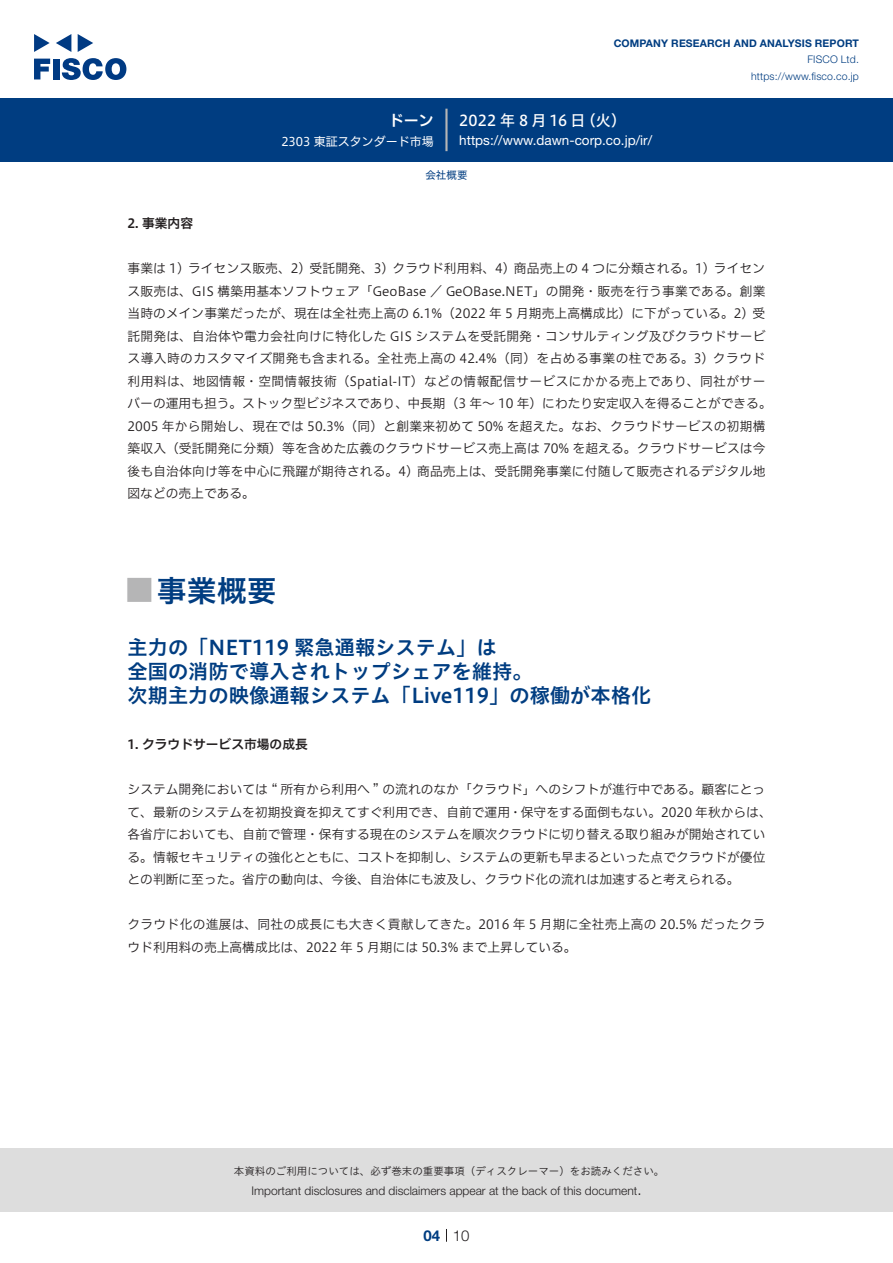
<style>
.page{position:relative;width:893px;height:1263px;background:#fff}
.page>*{position:absolute;margin:0;border:0;box-sizing:border-box;transform-origin:0 0}
.t1{font:30px "Hiragino UD Sans Std N W6";color:#003d81}
.t2{font:24px "Hiragino UD Sans Std N W6";color:#b5b5b6}
.t3{font:20.25px/24px "Hiragino UD Sans Std W6";color:#003d81}
.t4{font:15px "Hiragino UD Sans F Std N W5";letter-spacing:.005em;color:#fff}
.t5{font:300 15px "Helvetica Neue LT Std";color:#231f20}
.t6{font:15px "Hiragino UD Sans F Std N W6";color:#fff}
.t7{font:700 15px "Helvetica Neue LT Std";color:#003d81}
.t8{font:13.5px "Helvetica Neue LT Std";color:#fff}
.t9{font:12.75px/22.5px "Hiragino UD Sans F Std N W3";letter-spacing:.005em;color:#231f20}
.t10{font:12.75px "Hiragino UD Sans F Std N W6";color:#231f20}
.t11{font:300 12px "Helvetica Neue LT Std";color:#231f20}
.t12{font:12px "Hiragino UD Sans F Std N W4";color:#fff}
.t13{font:10.5px "Hiragino UD Sans Std W3";color:#231f20}
.t14{font:700 10.5px "Helvetica Neue LT Std";letter-spacing:.015em;color:#003d81}
.t15{font:300 10.5px/16.5px "Helvetica Neue LT Std";letter-spacing:.015em;color:#003d81;text-align:right}
.t16{font:10.5px "Hiragino UD Sans F Std N W4";color:#003d81}
</style>
<div class="page">
<div style="left:0;top:1148px;width:893px;height:64px;background:#ddd"></div>
<svg style="left:34px;top:59px;width:16px;height:20px"></svg>
<div style="left:53px;top:59px;width:6px;height:20px;background:#003a83"></div>
<svg style="left:62px;top:58px;width:64px;height:22px"></svg>
<svg style="left:34px;top:34px;width:16px;height:18px"></svg>
<svg style="left:78px;top:34px;width:15px;height:18px"></svg>
<svg style="left:56px;top:34px;width:15px;height:18px"></svg>
<div style="left:0;top:98px;width:893px;height:64px;background:#003d81"></div>
<hr style="left:445px;top:109px;width:3px;height:42px;background:#b5b5b6">
<svg style="left:446px;top:1229px;width:1px;height:13px"></svg>
<p class="t6" style="left:389px;top:109px;width:46px">ドーン</p>
<p class="t12" style="left:281px;top:132px;width:154px">2303 東証スタンダード市場</p>
<p class="t14" style="left:614px;top:37px;width:247px">COMPANY RESEARCH AND ANALYSIS REPORT</p>
<p class="t15" style="left:751px;top:51px;width:109px">FISCO Ltd. https://www.fisco.co j p.</p>
<p class="t4" style="left:581px;top:109px;width:47px">（火(</p>
<p class="t4" style="left:459px;top:109px;width:128px">2022 年 8 月 16 日</p>
<p class="t8" style="left:459px;top:132px;width:194px">https://www.dawn-corp. c o j p. /i r/</p>
<p class="t16" style="left:425px;top:167px;width:43px">会社概要</p>
<p class="t10" style="left:128px;top:214px;width:67px">2. 事業内容</p>
<p class="t9" style="left:128px;top:256px;width:646px">事業は 1) ライセンス販売、2) 受託開発、3) クラウド利用料、4) 商品売上の 4 つに分類される。1) ライセンス販売は、GIS 構築用基本ソフトウェア「GeoBase ／ GeOBase.NET」の開発・販売を行う事業である。創業当時のメイン事業だったが、現在は全社売上高の 6.1%（2022 年 5 月期売上高構成比）に下がっている。2) 受託開発は、自治体や電力会社向けに特化した GIS システムを受託開発・コンサルティング及びクラウドサービス導入時のカスタマイズ開発も含まれる。全社売上高の 42.4%（同）を占める事業の柱である。3) クラウド利用料は、地図情報・空間情報技術（Spatial-IT）などの情報配信サービスにかかる売上であり、同社がサーバーの運用も担う。ストック型ビジネスであり、中長期（3 年～ 10 年）にわたり安定収入を得ることができる。2005 年から開始し、現在では 50.3%（同）と創業来初めて 50% を超えた。なお、クラウドサービスの初期構築収入（受託開発に分類）等を含めた広義のクラウドサービス売上高は 70% を超える。クラウドサービスは今後も自治体向け等を中心に飛躍が期待される。4) 商品売上は、受託開発事業に付随して販売されるデジタル地図などの売上である。</p>
<h1 class="t1" style="left:157px;top:567px;width:121px">事業概要</h1>
<h2 class="t2" style="left:128px;top:572px;width:25px">█</h2>
<h3 class="t3" style="left:128px;top:635px;width:525px">主力の「NET119 緊急通報システム」は<br>全国の消防で導入されトップシェアを維持。<br>次期主力の映像通報システム「Live119」の稼働が本格化</h3>
<p class="t10" style="left:128px;top:735px;width:182px">1. クラウドサービス市場の成長</p>
<p class="t9" style="left:128px;top:778px;width:646px">システム開発においては “ 所有から利用へ ” の流れのなか「クラウド」へのシフトが進行中である。顧客にとって、最新のシステムを初期投資を抑えてすぐ利用でき、自前で運用・保守をする面倒もない。2020 年秋からは、各省庁においても、自前で管理・保有する現在のシステムを順次クラウドに切り替える取り組みが開始されている。情報セキュリティの強化とともに、コストを抑制し、システムの更新も早まるといった点でクラウドが優位との判断に至った。省庁の動向は、今後、自治体にも波及し、クラウド化の流れは加速すると考えられる。</p>
<p class="t9" style="left:128px;top:913px;width:639px">クラウド化の進展は、同社の成長にも大きく貢献してきた。2016 年 5 月期に全社売上高の 20.5% だったクラウド利用料の売上高構成比は、2022 年 5 月期には 50.3% まで上昇している。</p>
<p class="t13" style="left:234px;top:1163px;width:432px">本資料のご利用については、必ず巻末の重要事項（ディスクレーマー）をお読みください。</p>
<p class="t5" style="left:637px;top:1180px;width:6px">.</p>
<p class="t11" style="left:251px;top:1183px;width:387px">Important disclosures and disclaimers appear at the back of this document</p>
<p class="t7" style="left:423px;top:1226px;width:18px">04</p>
<p class="t5" style="left:453px;top:1226px;width:18px">10</p>
</div>
